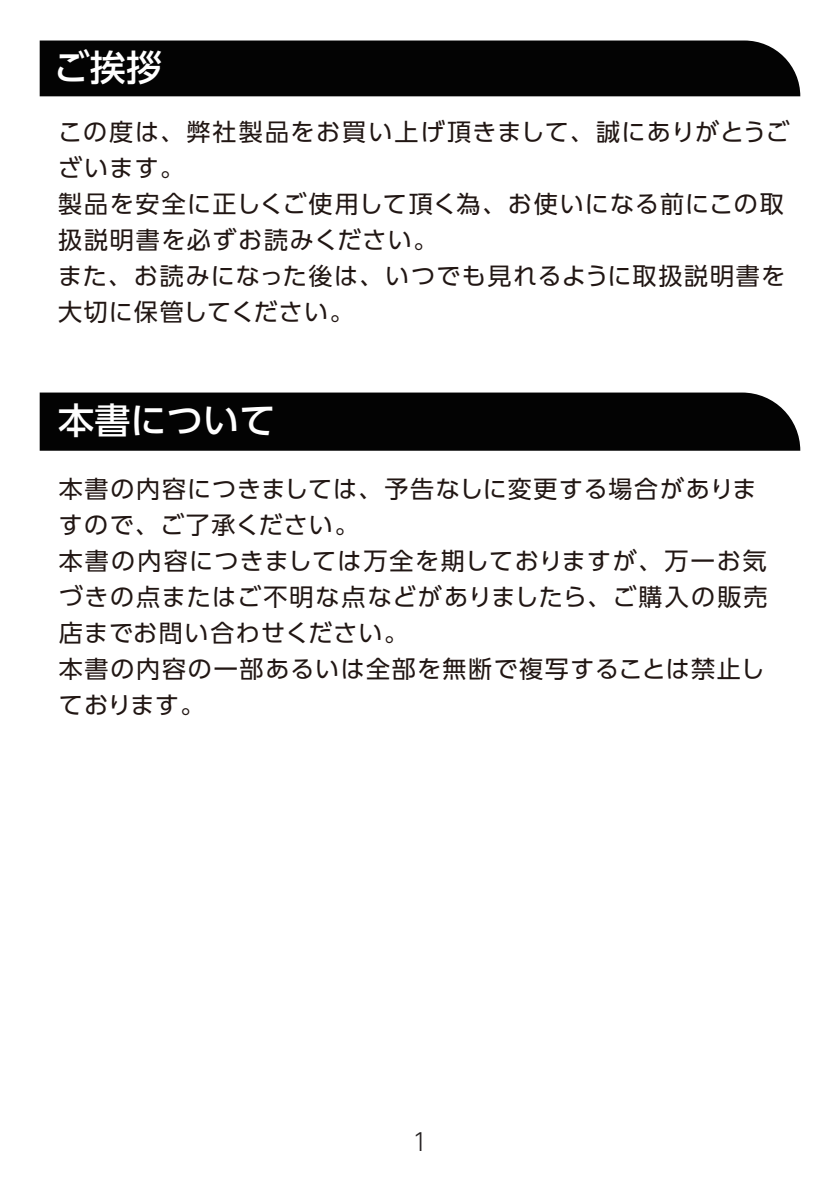
<style>
.page{position:relative;width:840px;height:1191px;background:#fff}
.page>*{position:absolute;margin:0;border:0;box-sizing:border-box;transform-origin:0 0}
.t1{font:500 36px "UD Shin Go Pr 6 N";letter-spacing:.005em;color:#fff}
.t2{font:24px/36px "UD Shin Go Pr 6 N";letter-spacing:.06em;color:#211613}
.t3{font:300 24px "UD Shin Go Pr 6 N";color:#231f20}
</style>
<div class="page">
<div style="left:40px;top:392px;width:759px;height:59px;background:#030303"></div>
<div style="left:40px;top:41px;width:759px;height:55px;background:#030303"></div>
<h1 class="t1" style="left:53px;top:38px;width:110px">ご挨拶</h1>
<p class="t2" style="left:58px;top:114px;width:732px">この度は、弊社製品をお買い上げ頂きまして、誠にありがとうございます。<br>製品を安全に正しくご使用して頂く為、お使いになる前にこの取扱説明書を必ずお読みください。<br>また、お読みになった後は、いつでも見れるように取扱説明書を大切に保管してください。</p>
<h1 class="t1" style="left:58px;top:391px;width:219px">本書について</h1>
<p class="t2" style="left:59px;top:470px;width:710px">本書の内容につきましては、予告なしに変更する場合がありますので、ご了承ください。<br>本書の内容につきましては万全を期しておりますが、万一お気づきの点またはご不明な点などがありましたら、ご購入の販売店までお問い合わせください。<br>本書の内容の一部あるいは全部を無断で複写することは禁止しております。</p>
<p class="t3" style="left:412px;top:1122px;width:17px">1</p>
</div>
